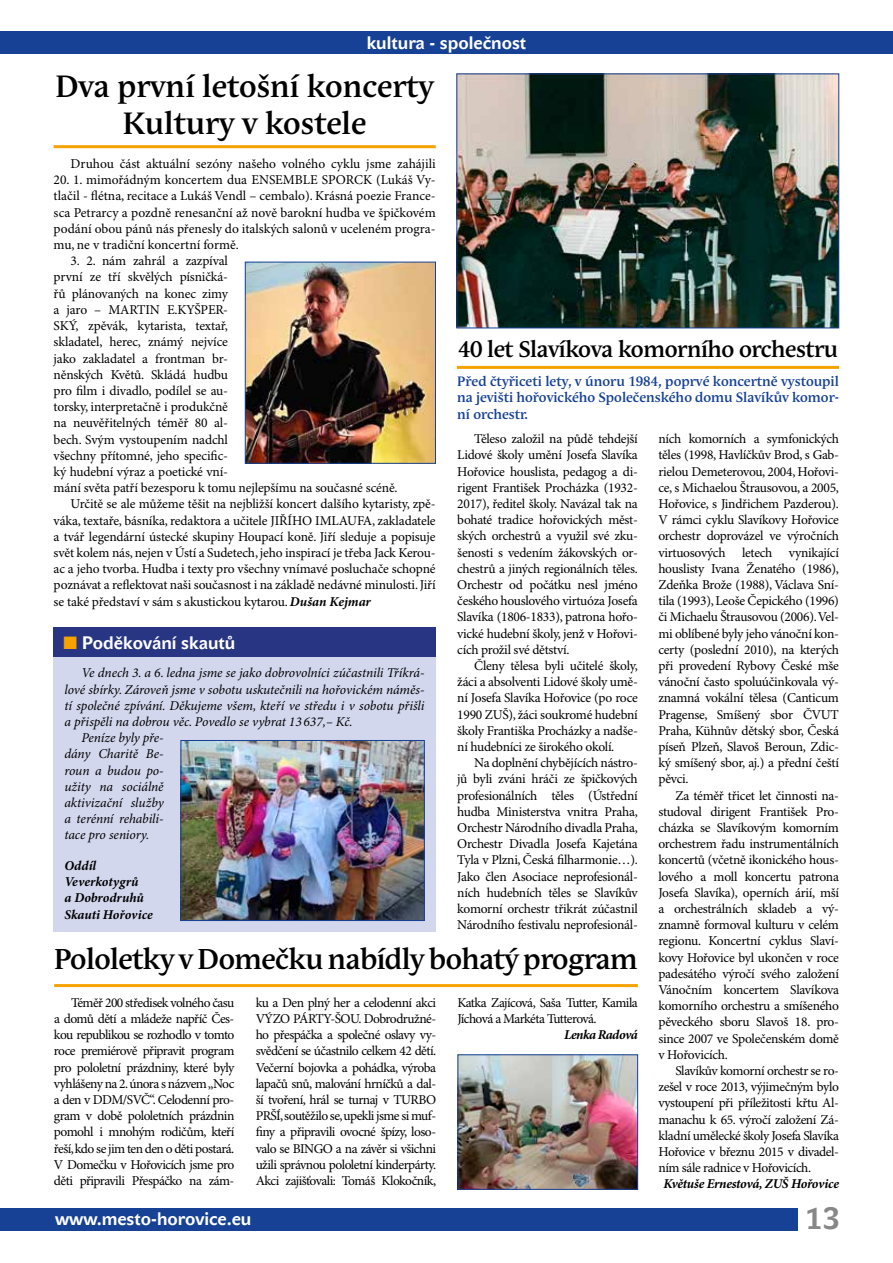
<style>
.page{position:relative;width:893px;height:1263px;background:#fff}
.page>*{position:absolute;margin:0;border:0;box-sizing:border-box;transform-origin:0 0}
.t1{font:700 30.6px/36.8px "Andulka Book Pro";color:#000;text-align:center}
.t2{font:700 30px "Abc Green";color:#878787}
.t3{font:700 28.5px "Andulka Book Pro";letter-spacing:-.02em;color:#000}
.t4{font:700 22.5px "Andulka Book Pro";letter-spacing:-.02em;color:#000}
.t5{font:700 18px "Abc Green";color:#fff}
.t6{font:13.5px/16.2px "Minion Pro";letter-spacing:-.015em;color:#000;text-align:justify}
.t7{font:italic 13.5px "Minion Pro";letter-spacing:-.005em;color:#000}
.t8{font:700 13.5px/16.2px "Andulka Book Pro";color:#164194;text-align:justify}
.t9{font:italic 700 13.5px/16.2px "Minion Pro";letter-spacing:-.01em;color:#000}
.t10{font:13.5px/16.2px "Minion Pro";letter-spacing:-.045em;color:#000}
.t11{font:italic 700 13.5px "Minion Pro";letter-spacing:-.04em;color:#000}
.s1{font-weight:700;font-style:italic}
.s2{color:#f6a200}
</style>
<div class="page">
<div style="left:0;top:32px;width:893px;height:22px;background:#164194"></div>
<div style="left:0;top:1208px;width:797px;height:22px;background:#164194"></div>
<hr style="left:54px;top:145px;width:382px;height:3px;background:#f6a200">
<img style="left:247px;top:264px;width:187px;height:197px">
<div style="left:245px;top:262px;width:191px;height:201px;border:1px solid #164194"></div>
<hr style="left:457px;top:366px;width:382px;height:3px;background:#f6a200">
<img style="left:459px;top:76px;width:378px;height:250px">
<div style="left:457px;top:74px;width:382px;height:254px;border:1px solid #164194"></div>
<img style="left:460px;top:1056px;width:176px;height:131px">
<div style="left:458px;top:1054px;width:180px;height:135px;border:1px solid #164194"></div>
<hr style="left:54px;top:984px;width:584px;height:3px;background:#f6a200">
<div style="left:54px;top:627px;width:382px;height:305px;background:#d3d7ee"></div>
<div style="left:54px;top:627px;width:382px;height:30px;background:#283583"></div>
<img style="left:183px;top:742px;width:239px;height:177px">
<div style="left:181px;top:740px;width:243px;height:181px;border:1px solid #164194"></div>
<h3 class="t5" style="left:367px;top:32px;width:161px">kultura - společnost</h3>
<h1 class="t1" style="left:55px;top:68px;width:380px">Dva první letošní koncerty<br>Kultury v kostele</h1>
<p class="t6" style="left:71px;top:156px;width:367px">Druhou část aktuální sezóny našeho volného cyklu jsme zahájili</p>
<p class="t6" style="left:54px;top:172px;width:384px">20. 1. mimořádným koncertem dua ENSEMBLE SPORCK (Lukáš Vy&shy;tlačil - flétna, recitace a Lukáš Vendl – cembalo). Krásná poezie France&shy;sca Petrarcy a pozdně renesanční až nově barokní hudba ve špičkovém podání obou pánů nás přenesly do italských salonů v uceleném progra&shy;mu, ne v tradiční koncertní formě.</p>
<p class="t6" style="left:71px;top:253px;width:159px">3. 2. nám zahrál a zazpíval</p>
<p class="t6" style="left:54px;top:270px;width:176px">první ze tří skvělých písničká-</p>
<p class="t6" style="left:54px;top:286px;width:176px">řů plánovaných na konec zimy</p>
<p class="t6" style="left:54px;top:302px;width:176px">a jaro – MARTIN E.KYŠPER-</p>
<p class="t6" style="left:54px;top:318px;width:176px">SKÝ, zpěvák, kytarista, textař,</p>
<p class="t6" style="left:54px;top:334px;width:176px">skladatel, herec, známý nejvíce</p>
<p class="t6" style="left:54px;top:351px;width:176px">jako zakladatel a frontman br-</p>
<p class="t6" style="left:54px;top:367px;width:176px">něnských Květů. Skládá hudbu</p>
<p class="t6" style="left:54px;top:383px;width:176px">pro film i divadlo, podílel se au-</p>
<p class="t6" style="left:54px;top:399px;width:176px">torsky, interpretačně i produkčně</p>
<p class="t6" style="left:54px;top:415px;width:176px">na neuvěřitelných téměř 80 al-</p>
<p class="t6" style="left:54px;top:432px;width:176px">bech. Svým vystoupením nadchl</p>
<p class="t6" style="left:54px;top:448px;width:176px">všechny přítomné, jeho specific-</p>
<p class="t6" style="left:54px;top:464px;width:176px">ký hudební výraz a poetické vní-</p>
<p class="t6" style="left:54px;top:480px;width:346px">mání světa patří bezesporu k tomu nejlepšímu na současné scéně.</p>
<p class="t6" style="left:71px;top:496px;width:367px">Určitě se ale můžeme těšit na nejbližší koncert dalšího kytaristy, zpě-</p>
<p class="t6" style="left:54px;top:513px;width:384px">váka, textaře, básníka, redaktora a učitele JIŘÍHO IMLAUFA, zakladatele</p>
<p class="t6" style="left:54px;top:529px;width:383px">a tvář legendární ústecké skupiny Houpací koně. Jiří sleduje a popisuje</p>
<p class="t6" style="left:54px;top:545px;width:384px">svět kolem nás, nejen v Ústí a Sudetech, jeho inspirací je třeba Jack Kerou-</p>
<p class="t6" style="left:54px;top:561px;width:383px">ac a jeho tvorba. Hudba i texty pro všechny vnímavé posluchače schopné</p>
<p class="t6" style="left:54px;top:577px;width:384px">poznávat a reflektovat naši současnost i na základě nedávné minulosti. Jiří</p>
<p class="t6" style="left:54px;top:594px;width:319px">se také představí v sám s akustickou kytarou. <span class="s1">Dušan Kejmar</span></p>
<h3 class="t4" style="left:458px;top:336px;width:381px">40 let Slavíkova komorního orchestru</h3>
<p class="t8" style="left:457px;top:373px;width:383px">Před čtyřiceti lety, v únoru 1984, poprvé koncertně vystoupil na jevišti hořovického Společenského domu Slavíkův komor&shy;ní orchestr.</p>
<p class="t6" style="left:457px;top:431px;width:182px;text-indent:17px">Těleso založil na půdě tehdejší Lidové školy umění Josefa Slavíka Hořovice houslista, pedagog a di&shy;rigent František Procházka (1932- 2017), ředitel školy. Navázal tak na bohaté tradice hořovických měst&shy;ských orchestrů a využil své zku&shy;šenosti s vedením žákovských or&shy;chestrů a jiných regionálních těles.<br>Orchestr od počátku nesl jméno českého houslového virtuóza Josefa Slavíka (1806-1833), patrona hořo&shy;vické hudební školy, jenž v Hořovi&shy;cích prožil své dětství.</p>
<p class="t6" style="left:457px;top:658px;width:182px;text-indent:17px">Členy tělesa byli učitelé školy, žáci a absolventi Lidové školy umě&shy;ní Josefa Slavíka Hořovice (po roce 1990 ZUŠ), žáci soukromé hudební školy Františka Procházky a nadše&shy;ní hudebníci ze širokého okolí.</p>
<p class="t6" style="left:457px;top:755px;width:182px;text-indent:17px">Na doplnění chybějících nástro&shy;jů byli zváni hráči ze špičkových profesionálních těles (Ústřední hudba Ministerstva vnitra Praha, Orchestr Národního divadla Praha, Orchestr Divadla Josefa Kajetána Tyla v Plzni, Česká filharmonie…).<br>Jako člen Asociace neprofesionál&shy;ních hudebních těles se Slavíkův komorní orchestr třikrát zúčastnil Národního festivalu neprofesionál-</p>
<p class="t6" style="left:658px;top:431px;width:182px">ních komorních a symfonických těles (1998, Havlíčkův Brod, s Gab&shy;rielou Demeterovou, 2004, Hořovi&shy;ce, s Michaelou Štrausovou, a 2005, Hořovice, s Jindřichem Pazderou).<br>V rámci cyklu Slavíkovy Hořovice orchestr doprovázel ve výročních virtuosových letech vynikající houslisty Ivana Ženatého (1986), Zdeňka Brože (1988), Václava Sní&shy;tila (1993), Leoše Čepického (1996) či Michaelu Štrausovou (2006). Vel&shy;mi oblíbené byly jeho vánoční kon&shy;certy (poslední 2010), na kterých při provedení Rybovy České mše vánoční často spoluúčinkovala vý&shy;znamná vokální tělesa (Canticum Pragense, Smíšený sbor ČVUT Praha, Kühnův dětský sbor, Česká píseň Plzeň, Slavoš Beroun, Zdic&shy;ký smíšený sbor, aj.) a přední čeští pěvci.</p>
<p class="t6" style="left:658px;top:788px;width:182px;text-indent:17px">Za téměř třicet let činnosti na&shy;studoval dirigent František Pro&shy;cházka se Slavíkovým komorním orchestrem řadu instrumentálních koncertů (včetně ikonického hous&shy;lového a moll koncertu patrona Josefa Slavíka), operních árií, mší a orchestrálních skladeb a vý&shy;znamně formoval kulturu v celém regionu. Koncertní cyklus Slaví&shy;kovy Hořovice byl ukončen v roce padesátého výročí svého založení Vánočním koncertem Slavíkova komorního orchestru a smíšeného pěveckého sboru Slavoš 18. pro&shy;since 2007 ve Společenském domě v Hořovicích.</p>
<p class="t6" style="left:658px;top:1063px;width:182px;text-indent:17px">Slavíkův komorní orchestr se ro&shy;zešel v roce 2013, výjimečným bylo vystoupení při příležitosti křtu Al&shy;manachu k 65. výročí založení Zá&shy;kladní umělecké školy Josefa Slavíka Hořovice v březnu 2015 v divadel&shy;ním sále radnice v Hořovicích.</p>
<p class="t9" style="left:664px;top:1176px;width:177px">Květuše Ernestová, ZUŠ Hořovice</p>
<h3 class="t5" style="left:63px;top:633px;width:174px"><span class="s2">■</span> Poděkování skautů</h3>
<p class="t7" style="left:81px;top:665px;width:345px">Ve dnech 3. a 6. ledna jsme se jako dobrovolníci zúčastnili Tříkrá-</p>
<p class="t7" style="left:64px;top:681px;width:362px">lové sbírky. Zároveň jsme v sobotu uskutečnili na hořovickém náměs-</p>
<p class="t7" style="left:64px;top:697px;width:362px">tí společné zpívání. Děkujeme všem, kteří ve středu i v sobotu přišli</p>
<p class="t7" style="left:64px;top:714px;width:290px">a přispěli na dobrou věc. Povedlo se vybrat 13 637,– Kč.</p>
<p class="t7" style="left:81px;top:730px;width:84px">Peníze byly pře-</p>
<p class="t7" style="left:64px;top:746px;width:101px">dány Charitě Be-</p>
<p class="t7" style="left:64px;top:762px;width:101px">roun a budou po-</p>
<p class="t7" style="left:64px;top:778px;width:101px">užity na sociálně</p>
<p class="t7" style="left:64px;top:795px;width:101px">aktivizační služby</p>
<p class="t7" style="left:64px;top:811px;width:101px">a terénní rehabili-</p>
<p class="t7" style="left:64px;top:827px;width:86px">tace pro seniory.</p>
<p class="t9" style="left:64px;top:858px;width:90px">Oddíl<br>Veverkotygrů<br>a Dobrodruhů<br>Skauti Hořovice</p>
<h3 class="t3" style="left:54px;top:942px;width:585px">Pololetky v Domečku nabídly bohatý program</h3>
<p class="t6" style="left:54px;top:995px;width:182px;text-indent:17px">Téměř 200 středisek volného času a domů dětí a mládeže napříč Čes&shy;kou republikou se rozhodlo v tomto roce premiérově připravit program pro pololetní prázdniny, které byly vyhlášeny na 2.února s názvem „Noc a den v DDM/SVČ“. Celodenní pro&shy;gram v době pololetních prázdnin pomohl i mnohým rodičům, kteří řeší, kdo se jim ten den o děti postará.<br>V Domečku v Hořovicích jsme pro děti připravili Přespáčko na zám-</p>
<p class="t6" style="left:256px;top:995px;width:182px">ku a Den plný her a celodenní akci VÝZO PÁRTY-ŠOU. Dobrodružné&shy;ho přespáčka a společné oslavy vy&shy;svědčení se účastnilo celkem 42 dětí.<br>Večerní bojovka a pohádka, výroba lapačů snů, malování hrníčků a dal&shy;ší tvoření, hrál se turnaj v TURBO PRŠÍ, soutěžilo se, upekli jsme si muf&shy;finy a připravili ovocné špízy, loso&shy;valo se BINGO a na závěr si všichni užili správnou pololetní kinderpárty.<br>Akci zajišťovali: Tomáš Klokočník,</p>
<p class="t10" style="left:457px;top:995px;width:182px">Katka Zajícová, Saša Tutter, Kamila<br>Jíchová a Markéta Tutterová.</p>
<p class="t11" style="left:564px;top:1027px;width:75px">Lenka Radová</p>
<h3 class="t5" style="left:55px;top:1208px;width:198px">www.mesto-horovice.eu</h3>
<h2 class="t2" style="left:805px;top:1201px;width:36px">13</h2>
</div>
